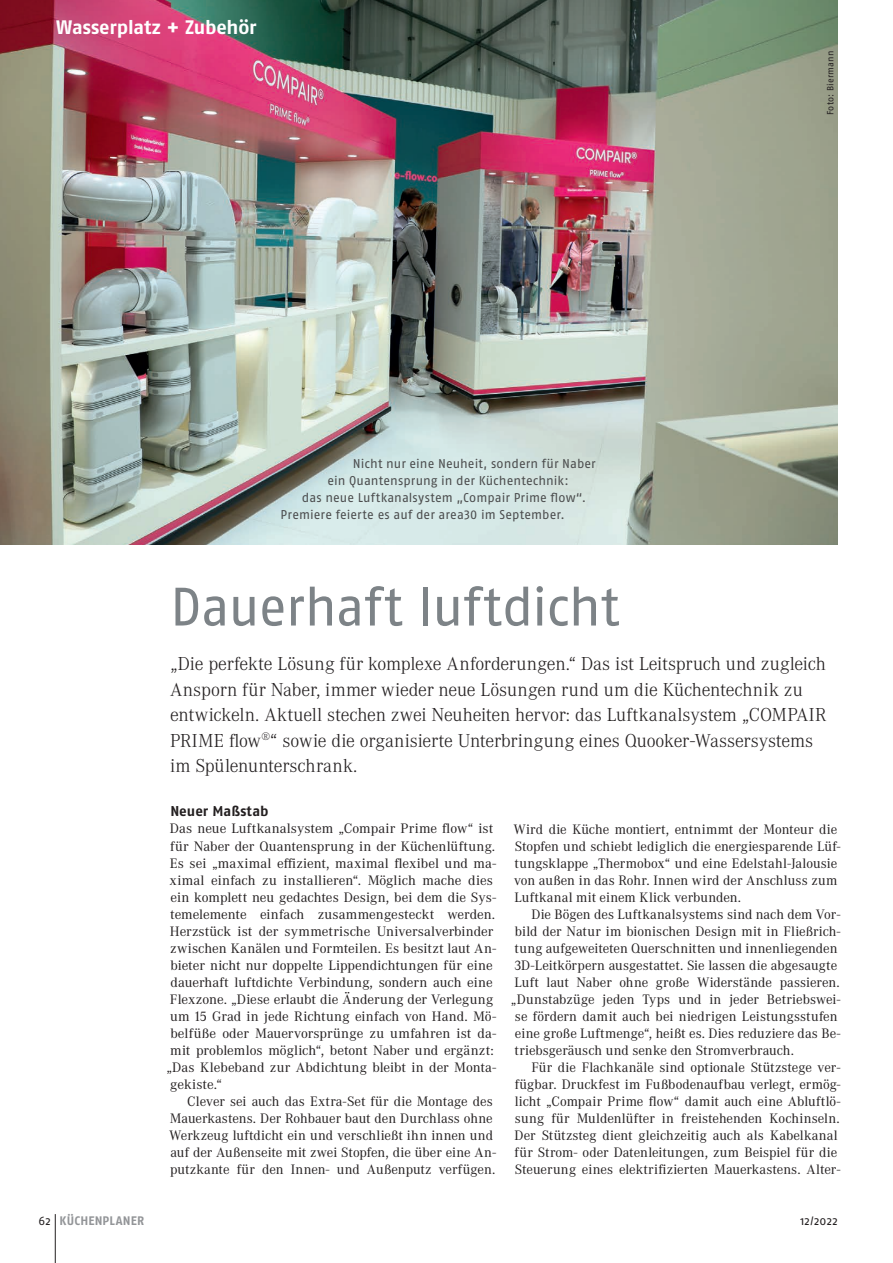
<style>
.page{position:relative;width:893px;height:1263px;background:#fff}
.page>*{position:absolute;margin:0;border:0;box-sizing:border-box;transform-origin:0 0}
.t1{font:54px "Fago OT";letter-spacing:-.02em;color:#7d8387}
.t2{font:300 19.5px/25.5px "Corporate A";letter-spacing:-.01em;color:#231f20}
.t3{font:700 19.5px "Fago OT";letter-spacing:-.01em;color:#fff}
.t4{font:14.25px/17px "Corporate A";color:#231f20}
.t5{font:700 14.25px "Fago OT";letter-spacing:-.005em;color:#231f20}
.t6{font:12.75px "Fago OT";letter-spacing:.005em;color:#4b4c4d}
.t7{font:700 12.3px "Fago OT";letter-spacing:.02em;color:#939598}
.t8{font:12px "Fago OT";color:#231f20}
.t9{font:9px "Fago OT";letter-spacing:.015em;color:#231f20}
.s1{font-weight:400;font-size:12px;color:#231f20}
</style>
<div class="page">
<img style="left:0;top:0;width:838px;height:544px">
<hr style="left:55px;top:1214px;width:1px;height:49px;background:#231f20">
<h2 class="t3" style="left:56px;top:15px;width:202px">Wasserplatz + Zubehör</h2>
<p class="t6" style="left:353px;top:456px;width:244px">Nicht nur eine Neuheit, sondern für Naber</p>
<p class="t6" style="left:327px;top:473px;width:243px">ein Quantensprung in der Küchentechnik:</p>
<p class="t6" style="left:302px;top:490px;width:286px">das neue Luftkanalsystem „Compair Prime flow“.</p>
<p class="t6" style="left:281px;top:507px;width:286px">Premiere feierte es auf der area30 im September.</p>
<p class="t9" style="left:825px;top:115px;width:66px;rotate:-90deg">Foto: Biermann</p>
<h1 class="t1" style="left:170px;top:574px;width:451px">Dauerhaft luftdicht</h1>
<p class="t2" style="left:170px;top:651px;width:658px">„Die perfekte Lösung für komplexe Anforderungen.“ Das ist Leitspruch und zugleich Ansporn für Naber, immer wieder neue Lösungen rund um die Küchentechnik zu entwickeln. Aktuell stechen zwei Neuheiten hervor: das Luftkanalsystem „COMPAIR PRIME flow<sup>®</sup>“ sowie die organisierte Unterbringung eines Quooker-Wassersystems im Spülenunterschrank.</p>
<p class="t5" style="left:170px;top:803px;width:100px">Neuer Maßstab</p>
<p class="t4" style="left:166px;top:821px;width:331px">Das neue Luftkanalsystem „Compair Prime flow“ ist für Naber der Quantensprung in der Küchenlüftung.<br>Es sei „maximal effizient, maximal flexibel und ma&shy;ximal einfach zu installieren“. Möglich mache dies ein komplett neu gedachtes Design, bei dem die Sys&shy;temelemente einfach zusammengesteckt werden.<br>Herzstück ist der symmetrische Universalverbinder zwischen Kanälen und Formteilen. Es besitzt laut An&shy;bieter nicht nur doppelte Lippendichtungen für eine dauerhaft luftdichte Verbindung, sondern auch eine Flexzone. „Diese erlaubt die Änderung der Verlegung um 15 Grad in jede Richtung einfach von Hand. Mö&shy;belfüße oder Mauervorsprünge zu umfahren ist da&shy;mit problemlos möglich“, betont Naber und ergänzt: „Das Klebeband zur Abdichtung bleibt in der Monta&shy;gekiste.“</p>
<p class="t4" style="left:169px;top:1093px;width:328px;text-indent:18px">Clever sei auch das Extra-Set für die Montage des Mauerkastens. Der Rohbauer baut den Durchlass ohne Werkzeug luftdicht ein und verschließt ihn innen und auf der Außenseite mit zwei Stopfen, die über eine An&shy;putzkante für den Innen- und Außenputz verfügen.</p>
<p class="t4" style="left:513px;top:821px;width:328px">Wird die Küche montiert, entnimmt der Monteur die Stopfen und schiebt lediglich die energiesparende Lüf&shy;tungsklappe „Thermobox“ und eine Edelstahl-Jalousie von außen in das Rohr. Innen wird der Anschluss zum Luftkanal mit einem Klick verbunden.</p>
<p class="t4" style="left:511px;top:906px;width:331px;text-indent:21px">Die Bögen des Luftkanalsystems sind nach dem Vor&shy;bild der Natur im bionischen Design mit in Fließrich&shy;tung aufgeweiteten Querschnitten und innenliegenden 3D-Leitkörpern ausgestattet. Sie lassen die abgesaugte Luft laut Naber ohne große Widerstände passieren. „Dunstabzüge jeden Typs und in jeder Betriebswei&shy;se fördern damit auch bei niedrigen Leistungsstufen eine große Luftmenge“, heißt es. Dies reduziere das Be&shy;triebsgeräusch und senke den Stromverbrauch.</p>
<p class="t4" style="left:514px;top:1059px;width:327px;text-indent:17px">Für die Flachkanäle sind optionale Stützstege ver&shy;fügbar. Druckfest im Fußbodenaufbau verlegt, ermög&shy;licht „Compair Prime flow“ damit auch eine Abluftlö&shy;sung für Muldenlüfter in freistehenden Kochinseln.<br>Der Stützsteg dient gleichzeitig auch als Kabelkanal für Strom- oder Datenleitungen, zum Beispiel für die Steuerung eines elektrifizierten Mauerkastens. Alter-</p>
<p class="t7" style="left:39px;top:1213px;width:107px"><span class="s1">62</span> KÜCHENPLANER</p>
<p class="t8" style="left:800px;top:1213px;width:39px">12/2022</p>
</div>
